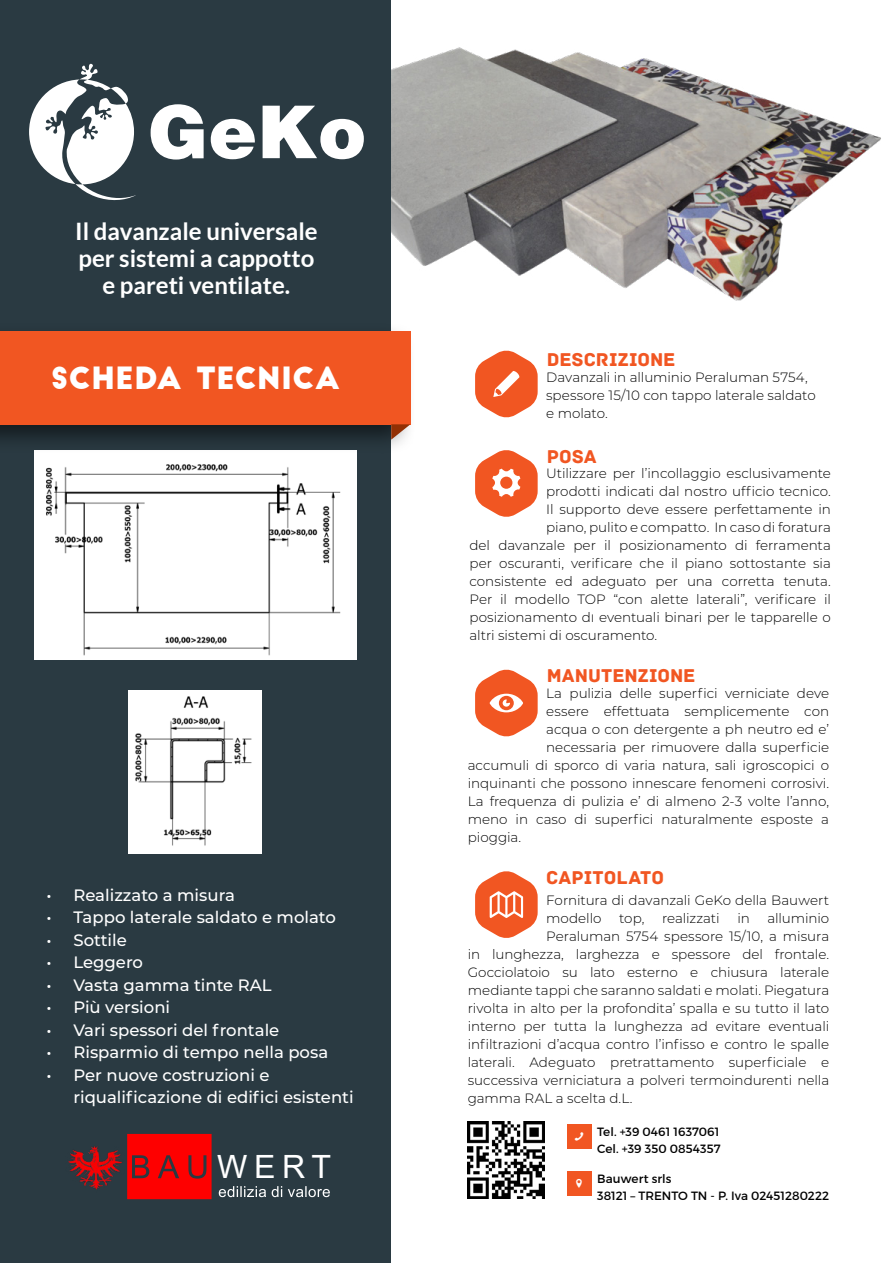
<style>
.page{position:relative;width:893px;height:1263px;background:#fff}
.page>*{position:absolute;margin:0;border:0;box-sizing:border-box;transform-origin:0 0}
.t1{font:32.1px "Arial";color:#fff}
.t2{font:30px "Big John";letter-spacing:-.005em;color:#fff}
.t3{font:700 24px/27px "Lato";color:#fff;text-align:center}
.t4{font:22.5px "Entypo";color:#fff}
.t5{font:19.5px "Archive";letter-spacing:.005em;color:#f15622}
.t6{font:500 16.5px/22.5px "Montserrat";color:#fff}
.t7{font:300 13.5px/18px "Montserrat";letter-spacing:-.005em;color:#000}
.t8{font:12px/16.5px "Montserrat";letter-spacing:.005em;color:#000}
</style>
<div class="page">
<div style="left:0;top:0;width:391px;height:1263px;background:#2a3a42"></div>
<img style="left:391px;top:47px;width:490px;height:254px">
<div style="left:567px;top:1125px;width:24px;height:24px;background:#f15622"></div>
<div style="left:567px;top:1172px;width:24px;height:24px;background:#f15622"></div>
<svg style="left:475px;top:450px;width:63px;height:67px"></svg>
<svg style="left:475px;top:669px;width:63px;height:68px"></svg>
<svg style="left:475px;top:871px;width:63px;height:67px"></svg>
<img style="left:128px;top:690px;width:134px;height:164px">
<img style="left:34px;top:454px;width:322px;height:205px">
<div style="left:0;top:322px;width:416px;height:132px;background:#000;opacity:.55"></div>
<div style="left:0;top:331px;width:410px;height:93px;background:#f15622"></div>
<svg style="left:391px;top:424px;width:19px;height:16px"></svg>
<svg style="left:29px;top:63px;width:107px;height:138px"></svg>
<svg style="left:151px;top:104px;width:213px;height:56px"></svg>
<svg style="left:219px;top:1186px;width:111px;height:11px"></svg>
<img style="left:68px;top:1146px;width:54px;height:44px">
<svg style="left:127px;top:1134px;width:85px;height:65px;background:#e80506"></svg>
<svg style="left:475px;top:350px;width:63px;height:68px"></svg>
<img style="left:467px;top:1122px;width:77px;height:77px">
<h3 class="t3" style="left:75px;top:217px;width:244px">Il davanzale universale per sistemi a cappotto e pareti ventilate.</h3>
<h2 class="t2" style="left:51px;top:364px;width:291px">SCHEDA TECNICA</h2>
<p class="t6" style="left:46px;top:883px;width:190px">• Realizzato a misura</p>
<p class="t6" style="left:46px;top:905px;width:291px">• Tappo laterale saldato e molato</p>
<p class="t6" style="left:46px;top:928px;width:82px">• Sottile</p>
<p class="t6" style="left:46px;top:950px;width:98px">• Leggero</p>
<p class="t6" style="left:46px;top:973px;width:227px">• Vasta gamma tinte RAL</p>
<p class="t6" style="left:46px;top:995px;width:125px">• Più versioni</p>
<p class="t6" style="left:46px;top:1018px;width:234px">• Vari spessori del frontale</p>
<p class="t6" style="left:46px;top:1040px;width:283px">• Risparmio di tempo nella posa</p>
<p class="t6" style="left:73px;top:1063px;width:282px;text-indent:-27px">• Per nuove costruzioni e riqualificazione di edifici esistenti</p>
<h1 class="t1" style="left:217px;top:1145px;width:116px">WERT</h1>
<h3 class="t5" style="left:547px;top:348px;width:130px">DESCRIZIONE</h3>
<p class="t7" style="left:546px;top:368px;width:271px">Davanzali in alluminio Peraluman 5754, spessore 15/10 con tappo laterale saldato e molato.</p>
<h3 class="t5" style="left:547px;top:445px;width:51px">POSA</h3>
<p class="t7" style="left:546px;top:464px;width:286px">Utilizzare per l’incollaggio esclusivamente</p>
<p class="t7" style="left:546px;top:482px;width:286px">prodotti indicati dal nostro ufficio tecnico.</p>
<p class="t7" style="left:546px;top:500px;width:286px">Il supporto deve essere perfettamente in</p>
<p class="t7" style="left:546px;top:518px;width:286px">piano, pulito e compatto. In caso di foratura</p>
<p class="t7" style="left:469px;top:536px;width:363px">del davanzale per il posizionamento di ferramenta</p>
<p class="t7" style="left:469px;top:554px;width:363px">per oscuranti, verificare che il piano sottostante sia</p>
<p class="t7" style="left:469px;top:572px;width:363px">consistente ed adeguato per una corretta tenuta.</p>
<p class="t7" style="left:469px;top:590px;width:363px">Per il modello TOP “con alette laterali”, verificare il</p>
<p class="t7" style="left:469px;top:608px;width:363px">posizionamento dI eventuali binari per le tapparelle o</p>
<p class="t7" style="left:469px;top:626px;width:189px">altri sistemi di oscuramento.</p>
<h3 class="t5" style="left:547px;top:664px;width:150px">MANUTENZIONE</h3>
<p class="t7" style="left:546px;top:684px;width:284px">La pulizia delle superfici verniciate deve</p>
<p class="t7" style="left:546px;top:702px;width:285px">essere effettuata semplicemente con</p>
<p class="t7" style="left:546px;top:720px;width:285px">acqua o con detergente a ph neutro ed e’</p>
<p class="t7" style="left:546px;top:738px;width:285px">necessaria per rimuovere dalla superficie</p>
<p class="t7" style="left:468px;top:756px;width:363px">accumuli di sporco di varia natura, sali igroscopici o</p>
<p class="t7" style="left:468px;top:774px;width:363px">inquinanti che possono innescare fenomeni corrosivi.</p>
<p class="t7" style="left:468px;top:792px;width:363px">La frequenza di pulizia e’ di almeno 2-3 volte l’anno,</p>
<p class="t7" style="left:468px;top:810px;width:363px">meno in caso di superfici naturalmente esposte a</p>
<p class="t7" style="left:468px;top:828px;width:55px">pioggia.</p>
<h3 class="t5" style="left:546px;top:866px;width:119px">CAPITOLATO</h3>
<p class="t7" style="left:546px;top:891px;width:285px">Fornitura di davanzali GeKo della Bauwert modello</p>
<p class="t7" style="left:619px;top:909px;width:27px">top,</p>
<p class="t7" style="left:662px;top:909px;width:59px">realizzati</p>
<p class="t7" style="left:737px;top:909px;width:14px">in</p>
<p class="t7" style="left:767px;top:909px;width:63px">alluminio</p>
<p class="t7" style="left:546px;top:927px;width:285px">Peraluman 5754 spessore 15/10, a misura</p>
<p class="t7" style="left:468px;top:945px;width:363px">in lunghezza, larghezza e spessore del frontale.</p>
<p class="t7" style="left:468px;top:963px;width:363px">Gocciolatoio su lato esterno e chiusura laterale</p>
<p class="t7" style="left:468px;top:981px;width:363px">mediante tappi che saranno saldati e molati. Piegatura</p>
<p class="t7" style="left:468px;top:999px;width:363px">rivolta in alto per la profondita’ spalla e su tutto il lato</p>
<p class="t7" style="left:468px;top:1017px;width:363px">interno per tutta la lunghezza ad evitare eventuali</p>
<p class="t7" style="left:468px;top:1035px;width:363px">infiltrazioni d’acqua contro l’infisso e contro le spalle</p>
<p class="t7" style="left:468px;top:1053px;width:363px">laterali. Adeguato pretrattamento superficiale e</p>
<p class="t7" style="left:468px;top:1071px;width:363px">successiva verniciatura a polveri termoindurenti nella</p>
<p class="t7" style="left:468px;top:1089px;width:166px">gamma RAL a scelta d.L.</p>
<h3 class="t4" style="left:574px;top:1120px;width:12px">!</h3>
<h3 class="t4" style="left:575px;top:1168px;width:9px">0</h3>
<p class="t8" style="left:597px;top:1124px;width:125px">Tel. +39 0461 1637061<br>Cel. +39 350 0854357</p>
<p class="t8" style="left:597px;top:1171px;width:234px">Bauwert srls<br>38121 – TRENTO TN - P. Iva 02451280222</p>
</div>
